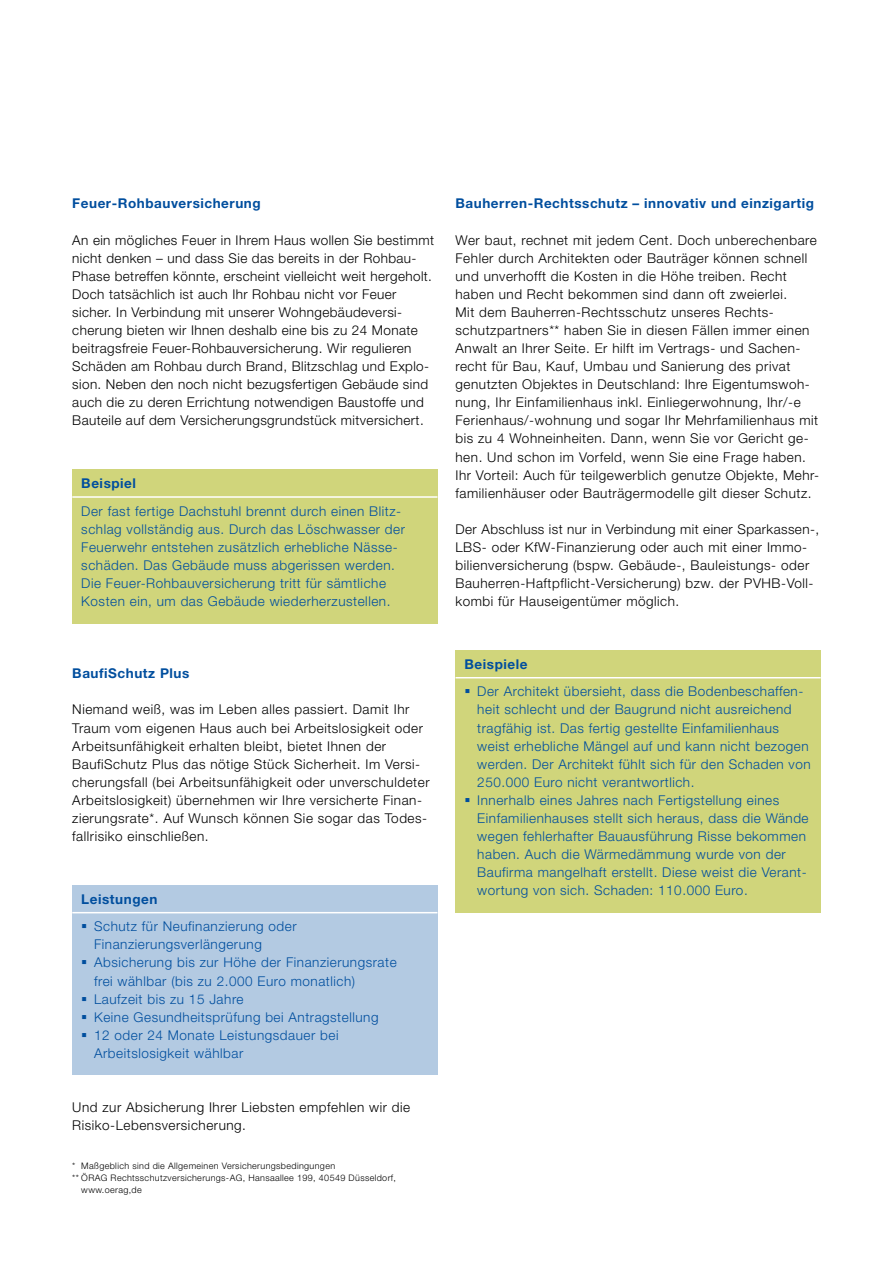
<style>
.page{position:relative;width:893px;height:1263px;background:#fff}
.page>*{position:absolute;margin:0;border:0;box-sizing:border-box;transform-origin:0 0}
.t1{font:300 13.5px/18.1px "Helvetica Neue LT Pro";letter-spacing:.04em;color:#000}
.t2{font:300 13.5px/18.1px "Helvetica Neue LT Pro";letter-spacing:.04em;color:#004e9e}
.t3{font:700 13.5px "Helvetica Neue LT Pro";letter-spacing:.04em;color:#004e9e}
.t4{font:300 9px "Helvetica Neue LT Pro";letter-spacing:.04em;color:#000}
</style>
<div class="page">
<div style="left:72px;top:469px;width:365px;height:154px;background:#d0d57b"></div>
<hr style="left:72px;top:496px;width:365px;height:2px;background:#fff">
<div style="left:72px;top:885px;width:365px;height:190px;background:#b3cae2"></div>
<hr style="left:72px;top:912px;width:365px;height:1px;background:#fff">
<div style="left:455px;top:651px;width:366px;height:262px;background:#d0d57b"></div>
<hr style="left:455px;top:677px;width:366px;height:1px;background:#fff">
<p class="t3" style="left:72px;top:195px;width:190px">Feuer-Rohbauversicherung</p>
<p class="t1" style="left:72px;top:230px;width:363px">An ein mögliches Feuer in Ihrem Haus wollen Sie bestimmt nicht denken – und dass Sie das bereits in der Rohbau-Phase betreffen könnte, erscheint vielleicht weit hergeholt.<br>Doch tatsächlich ist auch Ihr Rohbau nicht vor Feuer sicher. In Verbindung mit unserer Wohngebäudeversi&shy;cherung bieten wir Ihnen deshalb eine bis zu 24 Monate beitragsfreie Feuer-Rohbauversicherung. Wir regulieren Schäden am Rohbau durch Brand, Blitzschlag und Explo&shy;sion. Neben den noch nicht bezugsfertigen Gebäude sind auch die zu deren Errichtung notwendigen Baustoffe und Bauteile auf dem Versicherungsgrundstück mitversichert.</p>
<p class="t3" style="left:81px;top:475px;width:56px">Beispiel</p>
<p class="t2" style="left:81px;top:501px;width:325px">Der fast fertige Dachstuhl brennt durch einen Blitz&shy;schlag vollständig aus. Durch das Löschwasser der Feuerwehr entstehen zusätzlich erhebliche Nässe&shy;schäden. Das Gebäude muss abgerissen werden.<br>Die Feuer-Rohbauversicherung tritt für sämtliche Kosten ein, um das Gebäude wiederherzustellen.</p>
<p class="t3" style="left:72px;top:665px;width:119px">BaufiSchutz Plus</p>
<p class="t1" style="left:72px;top:700px;width:359px">Niemand weiß, was im Leben alles passiert. Damit Ihr Traum vom eigenen Haus auch bei Arbeitslosigkeit oder Arbeitsunfähigkeit erhalten bleibt, bietet Ihnen der BaufiSchutz Plus das nötige Stück Sicherheit. Im Versi&shy;cherungsfall (bei Arbeitsunfähigkeit oder unverschuldeter Arbeitslosigkeit) übernehmen wir Ihre versicherte Finan&shy;zierungsrate*. Auf Wunsch können Sie sogar das Todes&shy;fallrisiko einschließen.</p>
<p class="t3" style="left:81px;top:890px;width:78px">Leistungen</p>
<p class="t2" style="left:94px;top:917px;width:304px">Schutz für Neufinanzierung oder Finanzierungsverlängerung<br>Absicherung bis zur Höhe der Finanzierungsrate frei wählbar (bis zu 2.000 Euro monatlich)<br>Laufzeit bis zu 15 Jahre<br>Keine Gesundheitsprüfung bei Antragstellung 12 oder 24 Monate Leistungsdauer bei Arbeitslosigkeit wählbar</p>
<p class="t1" style="left:72px;top:1098px;width:339px">Und zur Absicherung Ihrer Liebsten empfehlen wir die<br>Risiko-Lebensversicherung.</p>
<p class="t4" style="left:72px;top:1160px;width:264px">* Maßgeblich sind die Allgemeinen Versicherungsbedingungen</p>
<p class="t4" style="left:72px;top:1172px;width:325px">** ÖRAG Rechtsschutzversicherungs-AG, Hansaallee 199, 40549 Düsseldorf,</p>
<p class="t4" style="left:81px;top:1184px;width:62px">www.oerag,de</p>
<p class="t3" style="left:455px;top:195px;width:360px">Bauherren-Rechtsschutz – innovativ und einzigartig</p>
<p class="t1" style="left:455px;top:230px;width:365px">Wer baut, rechnet mit jedem Cent. Doch unberechenbare Fehler durch Architekten oder Bauträger können schnell und unverhofft die Kosten in die Höhe treiben. Recht haben und Recht bekommen sind dann oft zweierlei.<br>Mit dem Bauherren-Rechtsschutz unseres Rechts&shy;schutzpartners** haben Sie in diesen Fällen immer einen Anwalt an Ihrer Seite. Er hilft im Vertrags- und Sachen&shy;recht für Bau, Kauf, Umbau und Sanierung des privat genutzten Objektes in Deutschland: Ihre Eigentumswoh&shy;nung, Ihr Einfamilienhaus inkl. Einliegerwohnung, Ihr/-e Ferienhaus/-wohnung und sogar Ihr Mehrfamilienhaus mit bis zu 4 Wohneinheiten. Dann, wenn Sie vor Gericht ge&shy;hen. Und schon im Vorfeld, wenn Sie eine Frage haben.<br>Ihr Vorteil: Auch für teilgewerblich genutze Objekte, Mehr&shy;familienhäuser oder Bauträgermodelle gilt dieser Schutz.</p>
<p class="t1" style="left:455px;top:520px;width:365px">Der Abschluss ist nur in Verbindung mit einer Sparkassen-, LBS- oder KfW-Finanzierung oder auch mit einer Immo&shy;bilienversicherung (bspw. Gebäude-, Bauleistungs- oder Bauherren-Haftpflicht-Versicherung) bzw. der PVHB-Voll&shy;kombi für Hauseigentümer möglich.</p>
<p class="t3" style="left:465px;top:655px;width:65px">Beispiele</p>
<p class="t2" style="left:477px;top:682px;width:335px">Der Architekt übersieht, dass die Bodenbeschaffen&shy;heit schlecht und der Baugrund nicht ausreichend tragfähig ist. Das fertig gestellte Einfamilienhaus weist erhebliche Mängel auf und kann nicht bezogen werden. Der Architekt fühlt sich für den Schaden von 250.000 Euro nicht verantwortlich.<br>Innerhalb eines Jahres nach Fertigstellung eines Einfamilienhauses stellt sich heraus, dass die Wände wegen fehlerhafter Bauausführung Risse bekommen haben. Auch die Wärmedämmung wurde von der Baufirma mangelhaft erstellt. Diese weist die Verant&shy;wortung von sich. Schaden: 110.000 Euro.</p>
</div>
